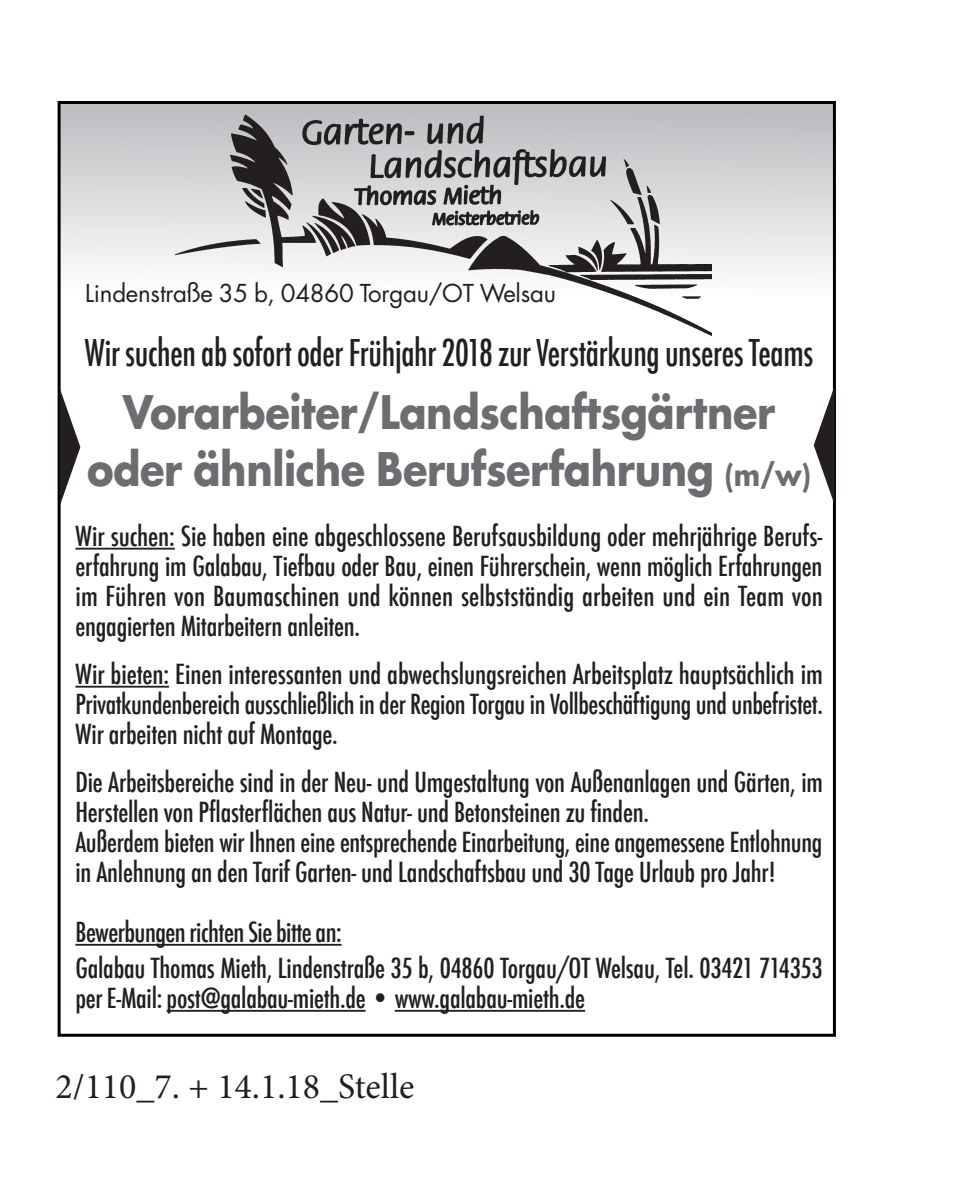
<style>
.page{position:relative;width:970px;height:1196px;background:#fff}
.page>*{position:absolute;margin:0;border:0;box-sizing:border-box;transform-origin:0 0}
.t1{font:700 45px/57px "Futura";letter-spacing:-.01em;color:#6c6d70;text-align:center;scale:.89 1}
.t2{font:500 condensed 36px "Futura";letter-spacing:-.01em;color:#231f20;scale:.93 1}
.t3{font:36px "Minion Pro";color:#231f20}
.t4{font:500 condensed 27px/30px "Futura";letter-spacing:-.01em;color:#231f20;text-align:justify}
.t5{font:24px "Futura";letter-spacing:-.01em;color:#231f20}
.s1{font-size:30px}
</style>
<div class="page">
<svg style="left:59px;top:101px;width:773px;height:195px"></svg>
<svg style="left:60px;top:388px;width:20px;height:118px"></svg>
<svg style="left:813px;top:386px;width:21px;height:118px"></svg>
<img style="left:173px;top:104px;width:538px;height:232px">
<hr style="left:75px;top:548px;width:100px;height:1px;background:#231f20">
<hr style="left:75px;top:686px;width:94px;height:1px;background:#231f20">
<hr style="left:75px;top:944px;width:266px;height:1px;background:#231f20">
<hr style="left:166px;top:1010px;width:199px;height:1px;background:#231f20">
<hr style="left:394px;top:1010px;width:191px;height:1px;background:#231f20">
<p class="t5" style="left:85px;top:277px;width:472px">Lindenstraße 35 b, 04860 Torgau/OT Welsau</p>
<h2 class="t2" style="left:85px;top:329px;width:784px">Wir suchen ab sofort oder Frühjahr 2018 zur Verstärkung unseres Teams</h2>
<h1 class="t1" style="left:87px;top:382px;width:814px">Vorarbeiter/Landschaftsgärtner oder ähnliche Berufserfahrung <span class="s1">(m/w)</span></h1>
<p class="t4" style="left:75px;top:521px;width:748px">Wir suchen: Sie haben eine abgeschlossene Berufsausbildung oder mehrjährige Berufs&shy;erfahrung im Galabau, Tiefbau oder Bau, einen Führerschein, wenn möglich Erfahrungen im Führen von Baumaschinen und können selbstständig arbeiten und ein Team von engagierten Mitarbeitern anleiten.</p>
<p class="t4" style="left:75px;top:659px;width:748px">Wir bieten: Einen interessanten und abwechslungsreichen Arbeitsplatz hauptsächlich im Privatkundenbereich ausschließlich in der Region Torgau in Vollbeschäftigung und unbefristet.<br>Wir arbeiten nicht auf Montage.</p>
<p class="t4" style="left:75px;top:767px;width:748px;text-align:left">Die Arbeitsbereiche sind in der Neu- und Umgestaltung von Außenanlagen und Gärten, im Herstellen von Pflasterflächen aus Natur- und Betonsteinen zu finden.<br>Außerdem bieten wir Ihnen eine entsprechende Einarbeitung, eine angemessene Entlohnung in Anlehnung an den Tarif Garten- und Landschaftsbau und 30 Tage Urlaub pro Jahr!</p>
<p class="t4" style="left:75px;top:914px;width:748px;line-height:36px">Bewerbungen richten Sie bitte an:<br>Galabau Thomas Mieth, Lindenstraße 35 b, 04860 Torgau/OT Welsau, Tel. 03421 714353</p>
<p class="t4" style="left:75px;top:983px;width:511px">per E-Mail: post@galabau-mieth.de • www.galabau-mieth.de</p>
<h2 class="t3" style="left:55px;top:1062px;width:360px">2/110_7. + 14.1.18_Stelle</h2>
</div>
